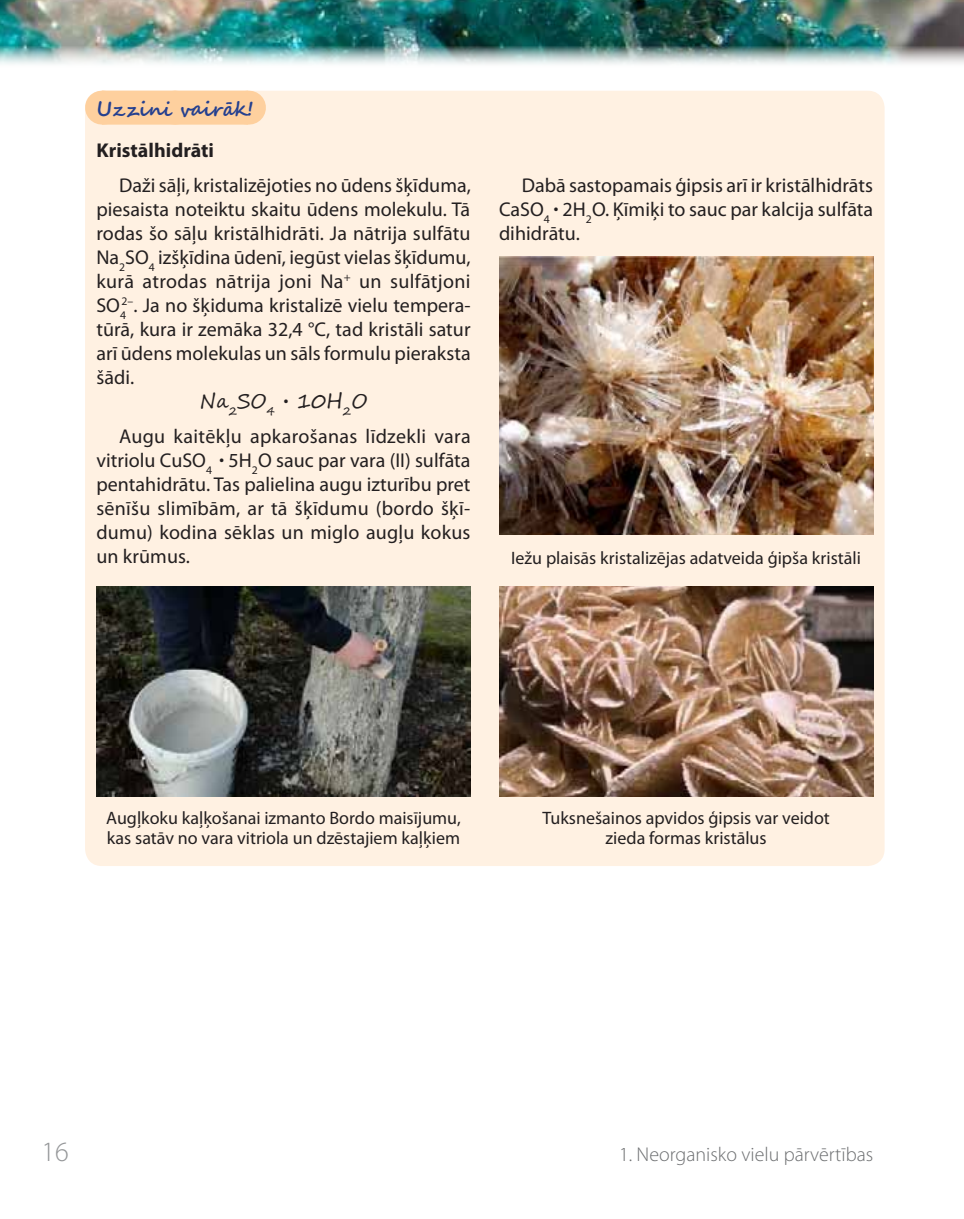
<style>
.page{position:relative;width:964px;height:1219px;background:#fff}
.page>*{position:absolute;margin:0;border:0;box-sizing:border-box;transform-origin:0 0}
.t1{font:300 28px "Myriad Pro";color:#949698}
.t2{font:20px/24px "Myriad Pro";color:#231f20;text-align:justify}
.t3{font:300 20px "Myriad Pro";color:#6d6f71}
.t4{font:700 20px "Myriad Pro";color:#231f20}
.t5{font:700 20px "Segoe Script";color:#25408f}
.t6{font:20px "Segoe Script";letter-spacing:.005em;color:#231f20}
.t7{font:18px/20px "Myriad Pro";color:#231f20;text-align:center}
.s1{font-family:"Myriad Pro";font-weight:700}
.s2{font-weight:700}
</style>
<div class="page">
<img style="left:0;top:0;width:964px;height:64px">
<div style="left:85px;top:91px;width:799px;height:775px;background:#fff1e2;border-radius:17px"></div>
<div style="left:102px;top:91px;width:146px;height:34px;background:#fed09e"></div>
<svg style="left:176px;top:124px;width:35px;height:1px"></svg>
<hr style="left:248px;top:91px;width:1px;height:34px;background:#fed09e">
<img style="left:499px;top:587px;width:374px;height:209px">
<img style="left:499px;top:257px;width:374px;height:277px">
<img style="left:96px;top:587px;width:375px;height:209px">
<p class="t5" style="left:96px;top:92px;width:159px">Uzzini vairāk!</p>
<p class="t4" style="left:96px;top:139px;width:119px">Kristālhidrāti</p>
<p class="t2" style="left:96px;top:174px;width:376px;text-indent:23px">Daži sāļi, kristalizējoties no ūdens šķīduma, piesaista noteiktu skaitu ūdens molekulu. Tā rodas šo sāļu kristālhidrāti. Ja nātrija sulfātu Na<sub>2</sub>SO<sub>4</sub> izšķīdina ūdenī, iegūst vielas šķīdumu, kurā atrodas nātrija joni Na<sup>+</sup> un sulfātjoni SO<sub>4</sub></p>
<p class="t2" style="left:96px;top:294px;width:376px;text-indent:25px"><sup>2–</sup>. Ja no šķiduma kristalizē vielu tempera&shy;tūrā, kura ir zemāka 32,4 °C, tad kristāli satur arī ūdens molekulas un sāls formulu pieraksta šādi.</p>
<p class="t6" style="left:199px;top:385px;width:169px">Na<sub>2</sub>SO<sub>4</sub> <span class="s1">·</span> 10H<sub>2</sub>O</p>
<p class="t2" style="left:96px;top:425px;width:376px;text-indent:23px">Augu kaitēkļu apkarošanas līdzekli vara vitriolu CuSO<sub>4</sub> <span class="s2">·</span> 5H<sub>2</sub>O sauc par vara (II) sulfāta pentahidrātu. Tas palielina augu izturību pret sēnīšu slimībām, ar tā šķīdumu (bordo šķī&shy;dumu) kodina sēklas un miglo augļu kokus un krūmus.</p>
<p class="t2" style="left:499px;top:174px;width:376px;text-indent:23px">Dabā sastopamais ģipsis arī ir kristālhidrāts CaSO<sub>4</sub> <span class="s2">·</span> 2H<sub>2</sub>O. Ķīmiķi to sauc par kalcija sulfāta dihidrātu.</p>
<p class="t7" style="left:511px;top:548px;width:351px">Iežu plaisās kristalizējas adatveida ģipša kristāli</p>
<p class="t7" style="left:106px;top:808px;width:356px;text-align:left">Augļkoku kaļķošanai izmanto Bordo maisījumu, kas satāv no vara vitriola un dzēstajiem kaļķiem</p>
<p class="t7" style="left:542px;top:808px;width:289px">Tuksnešainos apvidos ģipsis var veidot zieda formas kristālus</p>
<h1 class="t1" style="left:42px;top:1136px;width:29px">16</h1>
<p class="t3" style="left:619px;top:1143px;width:256px">1. Neorganisko vielu pārvērtības</p>
</div>
